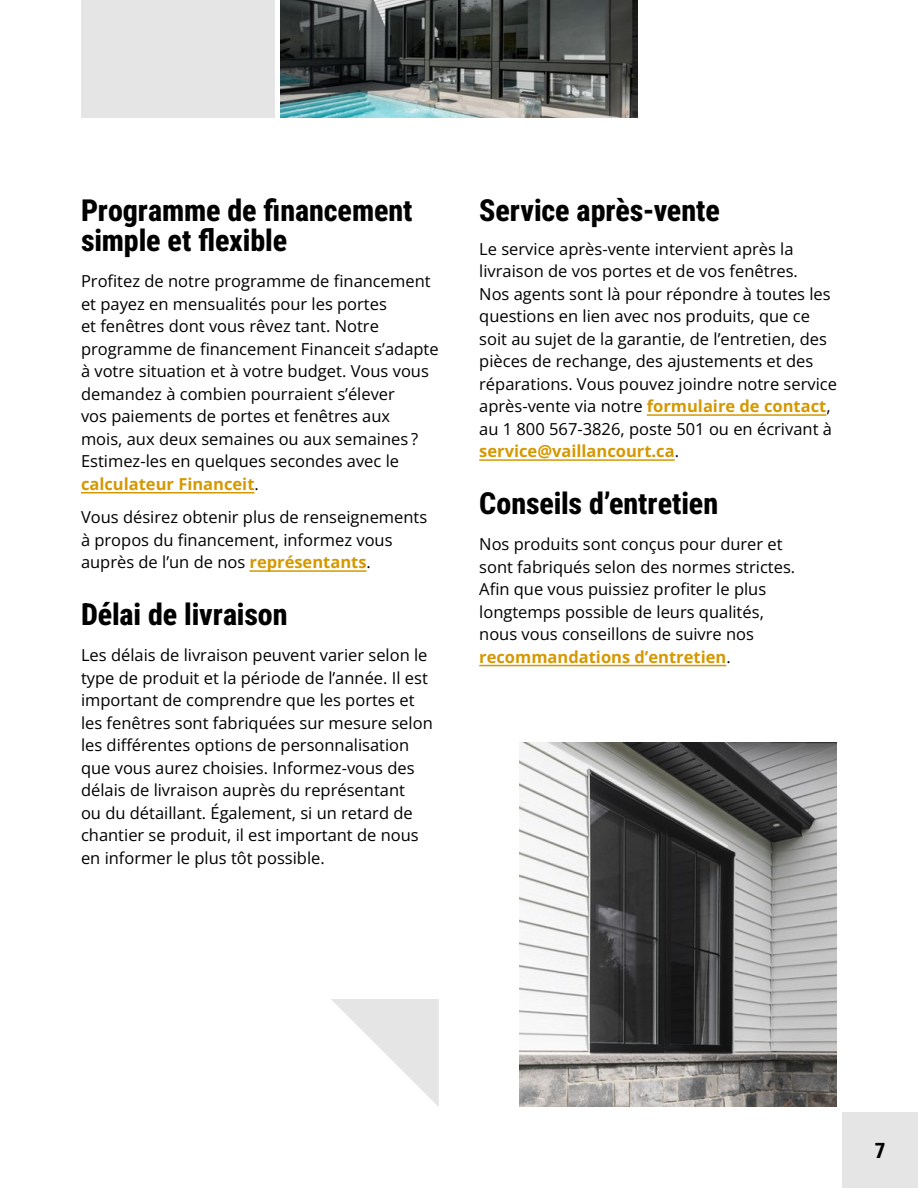
<style>
.page{position:relative;width:918px;height:1188px;background:#fff}
.page>*{position:absolute;margin:0;border:0;box-sizing:border-box;transform-origin:0 0}
.t1{font:800 30px/30px "Roboto Condensed";letter-spacing:-.005em;color:#000}
.t2{font:800 21px "Roboto Condensed";color:#000}
.t3{font:16.5px/22.5px "Open Sans";color:#000}
.s1{font-weight:700;color:#d59800}
</style>
<div class="page">
<div style="left:842px;top:1112px;width:76px;height:76px;background:#e5e5e5"></div>
<hr style="left:81px;top:492px;width:174px;height:2px;background:#d59800">
<hr style="left:250px;top:570px;width:117px;height:2px;background:#d59800">
<hr style="left:647px;top:414px;width:179px;height:2px;background:#d59800">
<hr style="left:479px;top:459px;width:196px;height:2px;background:#d59800">
<hr style="left:479px;top:665px;width:247px;height:1px;background:#d59800">
<img style="left:520px;top:742px;width:317px;height:365px">
<svg style="left:331px;top:999px;width:108px;height:108px"></svg>
<img style="left:280px;top:0;width:358px;height:118px">
<div style="left:81px;top:0;width:194px;height:118px;background:#e5e5e5"></div>
<h1 class="t1" style="left:81px;top:194px;width:333px">Programme de financement simple et flexible</h1>
<p class="t3" style="left:81px;top:270px;width:359px">Profitez de notre programme de financement et payez en mensualités pour les portes<br>et fenêtres dont vous rêvez tant. Notre programme de financement Financeit s’adapte à votre situation et à votre budget. Vous vous demandez à combien pourraient s’élever<br>vos paiements de portes et fenêtres aux<br>mois, aux deux semaines ou aux semaines ?<br>Estimez-les en quelques secondes avec le <span class="s1">calculateur Financeit</span>.</p>
<p class="t3" style="left:81px;top:505px;width:348px">Vous désirez obtenir plus de renseignements à propos du financement, informez vous auprès de l’un de nos <span class="s1">représentants</span>.</p>
<h1 class="t1" style="left:81px;top:598px;width:208px">Délai de livraison</h1>
<p class="t3" style="left:81px;top:643px;width:353px">Les délais de livraison peuvent varier selon le type de produit et la période de l’année. Il est important de comprendre que les portes et les fenêtres sont fabriquées sur mesure selon les différentes options de personnalisation que vous aurez choisies. Informez-vous des délais de livraison auprès du représentant<br>ou du détaillant. Également, si un retard de chantier se produit, il est important de nous en informer le plus tôt possible.</p>
<h1 class="t1" style="left:479px;top:194px;width:242px">Service après-vente</h1>
<p class="t3" style="left:479px;top:237px;width:359px">Le service après-vente intervient après la livraison de vos portes et de vos fenêtres.<br>Nos agents sont là pour répondre à toutes les questions en lien avec nos produits, que ce soit au sujet de la garantie, de l’entretien, des pièces de rechange, des ajustements et des réparations. Vous pouvez joindre notre service après-vente via notre <span class="s1">formulaire de contact</span>, au 1 800 567-3826, poste 501 ou en écrivant à <span class="s1">service@vaillancourt.ca</span>.</p>
<h1 class="t1" style="left:479px;top:487px;width:240px">Conseils d’entretien</h1>
<p class="t3" style="left:479px;top:532px;width:318px">Nos produits sont conçus pour durer et sont fabriqués selon des normes strictes.<br>Afin que vous puissiez profiter le plus longtemps possible de leurs qualités, nous vous conseillons de suivre nos <span class="s1">recommandations d’entretien</span>.</p>
<p class="t2" style="left:875px;top:1135px;width:12px">7</p>
</div>
